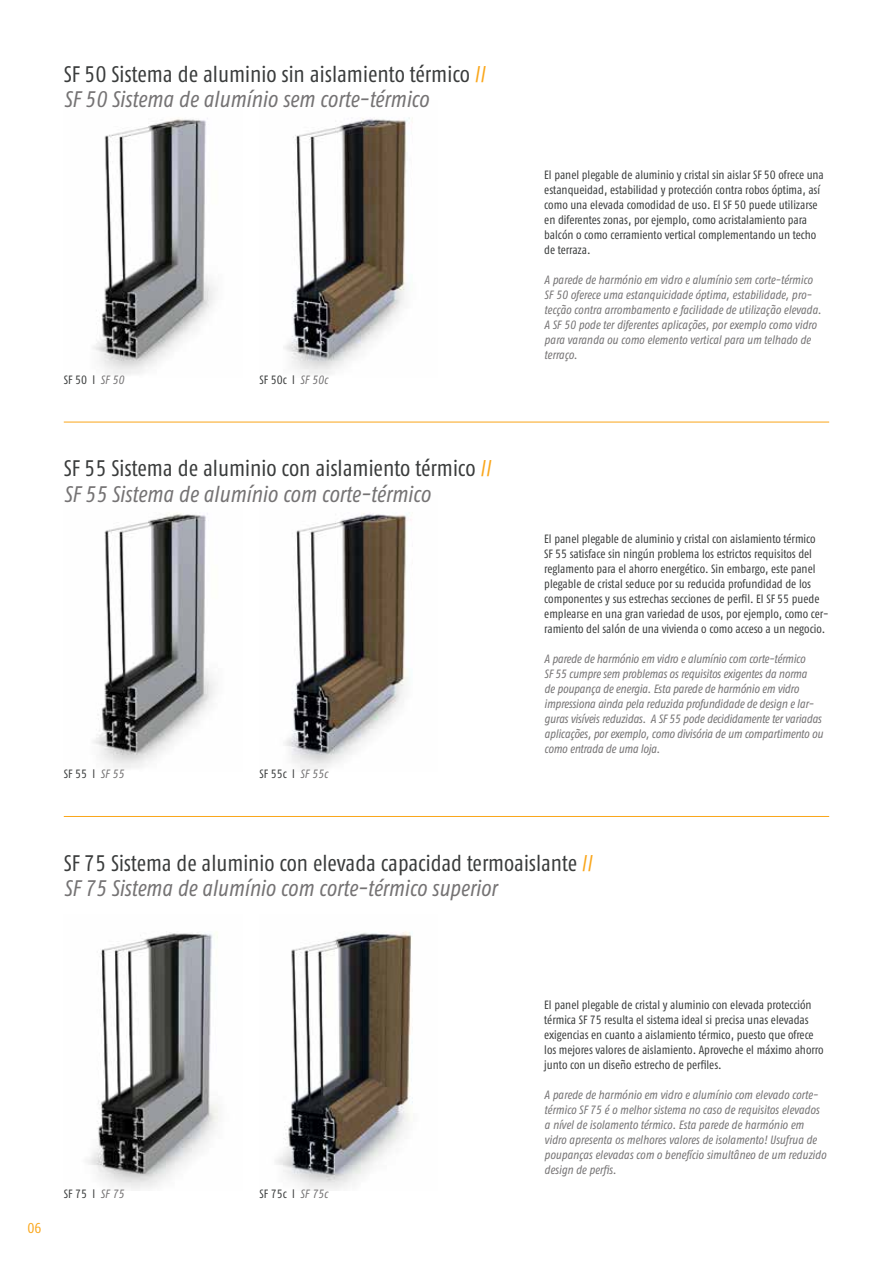
<style>
.page{position:relative;width:893px;height:1263px;background:#fff}
.page>*{position:absolute;margin:0;border:0;box-sizing:border-box;transform-origin:0 0}
.t1{font:22.5px/25.5px "Fago Co Regular Tf";color:#3a3c3c}
.t2{font:14.25px "Fago Co Regular Tf";color:#faa61a}
.t3{font:12px/15px "Fago Co Regular Tf";color:#3a3c3c}
.t4{font:italic 12px/15px "Fago Co Regular Tf";letter-spacing:-.01em;color:#757374}
.s1{color:#faa61a}
.s2{font-style:italic;color:#757374}
</style>
<div class="page">
<img style="left:275px;top:931px;width:138px;height:259px">
<img style="left:87px;top:931px;width:131px;height:258px">
<img style="left:285px;top:513px;width:126px;height:256px">
<img style="left:93px;top:513px;width:123px;height:255px">
<img style="left:284px;top:117px;width:129px;height:258px">
<img style="left:93px;top:118px;width:123px;height:256px">
<hr style="left:64px;top:816px;width:765px;height:1px;background:#faa61a">
<hr style="left:64px;top:422px;width:765px;height:1px;background:#faa61a">
<h1 class="t1" style="left:64px;top:61px;width:424px">SF 50 Sistema de aluminio sin aislamiento térmico <span class="s1">//<br></span><span class="s2">SF 50 Sistema de alumínio sem corte-térmico</span></h1>
<p class="t3" style="left:64px;top:372px;width:62px">SF 50 l <span class="s2">SF 50</span></p>
<p class="t3" style="left:259px;top:372px;width:70px">SF 50c l <span class="s2">SF 50c</span></p>
<h1 class="t1" style="left:64px;top:455px;width:430px">SF 55 Sistema de aluminio con aislamiento térmico <span class="s1">//<br></span><span class="s2">SF 55 Sistema de alumínio com corte-térmico</span></h1>
<p class="t3" style="left:64px;top:766px;width:62px">SF 55 l <span class="s2">SF 55</span></p>
<p class="t3" style="left:259px;top:766px;width:70px">SF 55c l <span class="s2">SF 55c</span></p>
<p class="t3" style="left:544px;top:168px;width:281px">El panel plegable de aluminio y cristal sin aislar SF 50 ofrece una estanqueidad, estabilidad y protección contra robos óptima, así como una elevada comodidad de uso. El SF 50 puede utilizarse en diferentes zonas, por ejemplo, como acristalamiento para balcón o como cerramiento vertical complementando un techo de terraza.</p>
<p class="t4" style="left:544px;top:272px;width:279px">A parede de harmónio em vidro e alumínio sem corte-térmico SF 50 oferece uma estanquicidade óptima, estabilidade, pro&shy;tecção contra arrombamento e facilidade de utilização elevada.<br>A SF 50 pode ter diferentes aplicações, por exemplo como vidro para varanda ou como elemento vertical para um telhado de terraço.</p>
<p class="t3" style="left:544px;top:531px;width:286px">El panel plegable de aluminio y cristal con aislamiento térmico<br>SF 55 satisface sin ningún problema los estrictos requisitos del reglamento para el ahorro energético. Sin embargo, este panel plegable de cristal seduce por su reducida profundidad de los componentes y sus estrechas secciones de perfil. El SF 55 puede emplearse en una gran variedad de usos, por ejemplo, como cer&shy;ramiento del salón de una vivienda o como acceso a un negocio.</p>
<p class="t4" style="left:544px;top:651px;width:280px">A parede de harmónio em vidro e alumínio com corte-térmico<br>SF 55 cumpre sem problemas os requisitos exigentes da norma<br>de poupança de energia. Esta parede de harmónio em vidro impressiona ainda pela reduzida profundidade de design e lar&shy;guras visíveis reduzidas. A SF 55 pode decididamente ter variadas aplicações, por exemplo, como divisória de um compartimento ou como entrada de uma loja.</p>
<h1 class="t1" style="left:64px;top:850px;width:531px">SF 75 Sistema de aluminio con elevada capacidad termoaislante <span class="s1">//<br></span><span class="s2">SF 75 Sistema de alumínio com corte-térmico superior</span></h1>
<p class="t2" style="left:28px;top:1220px;width:16px">06</p>
<p class="t3" style="left:64px;top:1186px;width:62px">SF 75 l <span class="s2">SF 75</span></p>
<p class="t3" style="left:259px;top:1186px;width:70px">SF 75c l <span class="s2">SF 75c</span></p>
<p class="t3" style="left:544px;top:997px;width:281px">El panel plegable de cristal y aluminio con elevada protección térmica SF 75 resulta el sistema ideal si precisa unas elevadas exigencias en cuanto a aislamiento térmico, puesto que ofrece los mejores valores de aislamiento. Aproveche el máximo ahorro junto con un diseño estrecho de perfiles.</p>
<p class="t4" style="left:544px;top:1087px;width:283px">A parede de harmónio em vidro e alumínio com elevado corte&shy;térmico SF 75 é o melhor sistema no caso de requisitos elevados a nível de isolamento térmico. Esta parede de harmónio em vidro apresenta os melhores valores de isolamento! Usufrua de poupanças elevadas com o benefício simultâneo de um reduzido design de perfis.</p>
</div>
